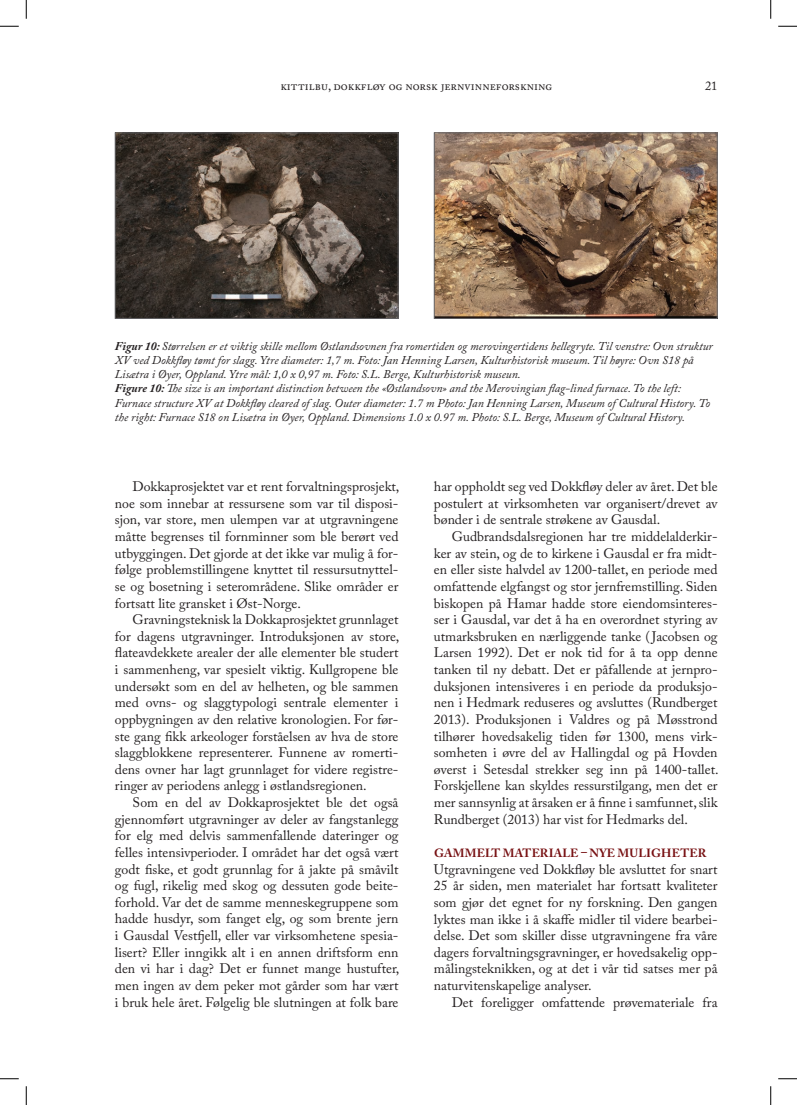
<style>
.page{position:relative;width:797px;height:1105px;background:#fff}
.page>*{position:absolute;margin:0;border:0;box-sizing:border-box;transform-origin:0 0}
.t1{font:13.75px/16.6px "Adobe Caslon Pro";letter-spacing:-.025em;color:#231f20;text-align:justify}
.t2{font:12.5px "Adobe Caslon Pro";color:#231f20}
.t3{font:italic 11.88px/14.2px "Adobe Caslon Pro";color:#231f20}
.t4{font:700 11.88px "Adobe Caslon Pro";letter-spacing:.015em;color:#771012}
.s1{font-weight:700}
</style>
<div class="page">
<img style="left:117px;top:135px;width:279px;height:182px">
<div style="left:115px;top:133px;width:283px;height:186px;border:1px solid #636366"></div>
<img style="left:436px;top:135px;width:279px;height:182px">
<div style="left:434px;top:133px;width:283px;height:186px;border:1px solid #636366"></div>
<svg style="left:0;top:25px;width:19px;height:2px"></svg>
<svg style="left:778px;top:25px;width:19px;height:2px"></svg>
<svg style="left:0;top:1078px;width:19px;height:1px"></svg>
<svg style="left:778px;top:1078px;width:19px;height:1px"></svg>
<svg style="left:25px;top:0;width:2px;height:19px"></svg>
<svg style="left:25px;top:1086px;width:2px;height:19px"></svg>
<svg style="left:770px;top:0;width:1px;height:19px"></svg>
<svg style="left:770px;top:1086px;width:1px;height:19px"></svg>
<p class="t2" style="left:280px;top:78px;width:273px">kittilbu, dokkfløy og norsk jernvinneforskning</p>
<p class="t2" style="left:705px;top:78px;width:14px">21</p>
<p class="t3" style="left:115px;top:338px;width:599px"><span class="s1">Figur 10:</span> Størrelsen er et viktig skille mellom Østlandsovnen fra romertiden og merovingertidens hellegryte. Til venstre: Ovn struktur XV ved Dokkfløy tømt for slagg. Ytre diameter: 1,7 m. Foto: Jan Henning Larsen, Kulturhistorisk museum. Til høyre: Ovn S18 på Lisætra i Øyer, Oppland. Ytre mål: 1,0 x 0,97 m. Foto: S.L. Berge, Kulturhistorisk museun.<br><span class="s1">Figure 10:</span> The size is an important distinction between the «Østlandsovn» and the Merovingian flag-lined furnace. To the left:<br>Furnace structure XV at Dokkfløy cleared of slag. Outer diameter: 1.7 m Photo: Jan Henning Larsen, Museum of Cultural History. To the right: Furnace S18 on Lisætra in Øyer, Oppland. Dimensions 1.0 x 0.97 m. Photo: S.L. Berge, Museum of Cultural History.</p>
<p class="t1" style="left:115px;top:478px;width:286px;text-indent:18px">Dokkaprosjektet var et rent forvaltningsprosjekt, noe som innebar at ressursene som var til disposi&shy;sjon, var store, men ulempen var at utgravningene måtte begrenses til fornminner som ble berørt ved utbyggingen. Det gjorde at det ikke var mulig å for&shy;følge problemstillingene knyttet til ressursutnyttel&shy;se og bosetning i seterområdene. Slike områder er fortsatt lite gransket i Øst-Norge.</p>
<p class="t1" style="left:115px;top:611px;width:286px;text-indent:18px">Gravningsteknisk la Dokkaprosjektet grunnlaget for dagens utgravninger. Introduksjonen av store, flateavdekkete arealer der alle elementer ble studert i sammenheng, var spesielt viktig. Kullgropene ble undersøkt som en del av helheten, og ble sammen med ovns- og slaggtypologi sentrale elementer i oppbygningen av den relative kronologien. For før&shy;ste gang fikk arkeologer forståelsen av hva de store slaggblokkene representerer. Funnene av romerti&shy;dens ovner har lagt grunnlaget for videre registre&shy;ringer av periodens anlegg i østlandsregionen.</p>
<p class="t1" style="left:115px;top:794px;width:286px;text-indent:18px">Som en del av Dokkaprosjektet ble det også gjennomført utgravninger av deler av fangstanlegg for elg med delvis sammenfallende dateringer og felles intensivperioder. I området har det også vært godt fiske, et godt grunnlag for å jakte på småvilt og fugl, rikelig med skog og dessuten gode beite&shy;forhold. Var det de samme menneskegruppene som hadde husdyr, som fanget elg, og som brente jern i Gausdal Vestfjell, eller var virksomhetene spesia&shy;lisert? Eller inngikk alt i en annen driftsform enn den vi har i dag? Det er funnet mange hustufter, men ingen av dem peker mot gårder som har vært i bruk hele året. Følgelig ble slutningen at folk bare</p>
<p class="t1" style="left:434px;top:478px;width:285px">har oppholdt seg ved Dokkfløy deler av året. Det ble postulert at virksomheten var organisert/drevet av bønder i de sentrale strøkene av Gausdal.</p>
<p class="t1" style="left:434px;top:528px;width:286px;text-indent:18px">Gudbrandsdalsregionen har tre middelalderkir&shy;ker av stein, og de to kirkene i Gausdal er fra midt&shy;en eller siste halvdel av 1200-tallet, en periode med omfattende elgfangst og stor jernfremstilling. Siden biskopen på Hamar hadde store eiendomsinteres&shy;ser i Gausdal, var det å ha en overordnet styring av utmarksbruken en nærliggende tanke ( Jacobsen og Larsen 1992). Det er nok tid for å ta opp denne tanken til ny debatt. Det er påfallende at jernpro&shy;duksjonen intensiveres i en periode da produksjo&shy;nen i Hedmark reduseres og avsluttes (Rundberget 2013). Produksjonen i Valdres og på Møsstrond tilhører hovedsakelig tiden før 1300, mens virk&shy;somheten i øvre del av Hallingdal og på Hovden øverst i Setesdal strekker seg inn på 1400-tallet.<br>Forskjellene kan skyldes ressurstilgang, men det er mer sannsynlig at årsaken er å finne i samfunnet, slik Rundberget (2013) har vist for Hedmarks del.</p>
<p class="t4" style="left:434px;top:846px;width:274px">GAMMELT MATERIALE – NYE MULIGHETER</p>
<p class="t1" style="left:434px;top:860px;width:285px">Utgravningene ved Dokkfløy ble avsluttet for snart 25 år siden, men materialet har fortsatt kvaliteter som gjør det egnet for ny forskning. Den gangen lyktes man ikke i å skaffe midler til videre bearbei&shy;delse. Det som skiller disse utgravningene fra våre dagers forvaltningsgravninger, er hovedsakelig opp&shy;målingsteknikken, og at det i vår tid satses mer på naturvitenskapelige analyser.</p>
<p class="t1" style="left:451px;top:993px;width:267px">Det foreligger omfattende prøvemateriale fra</p>
</div>
